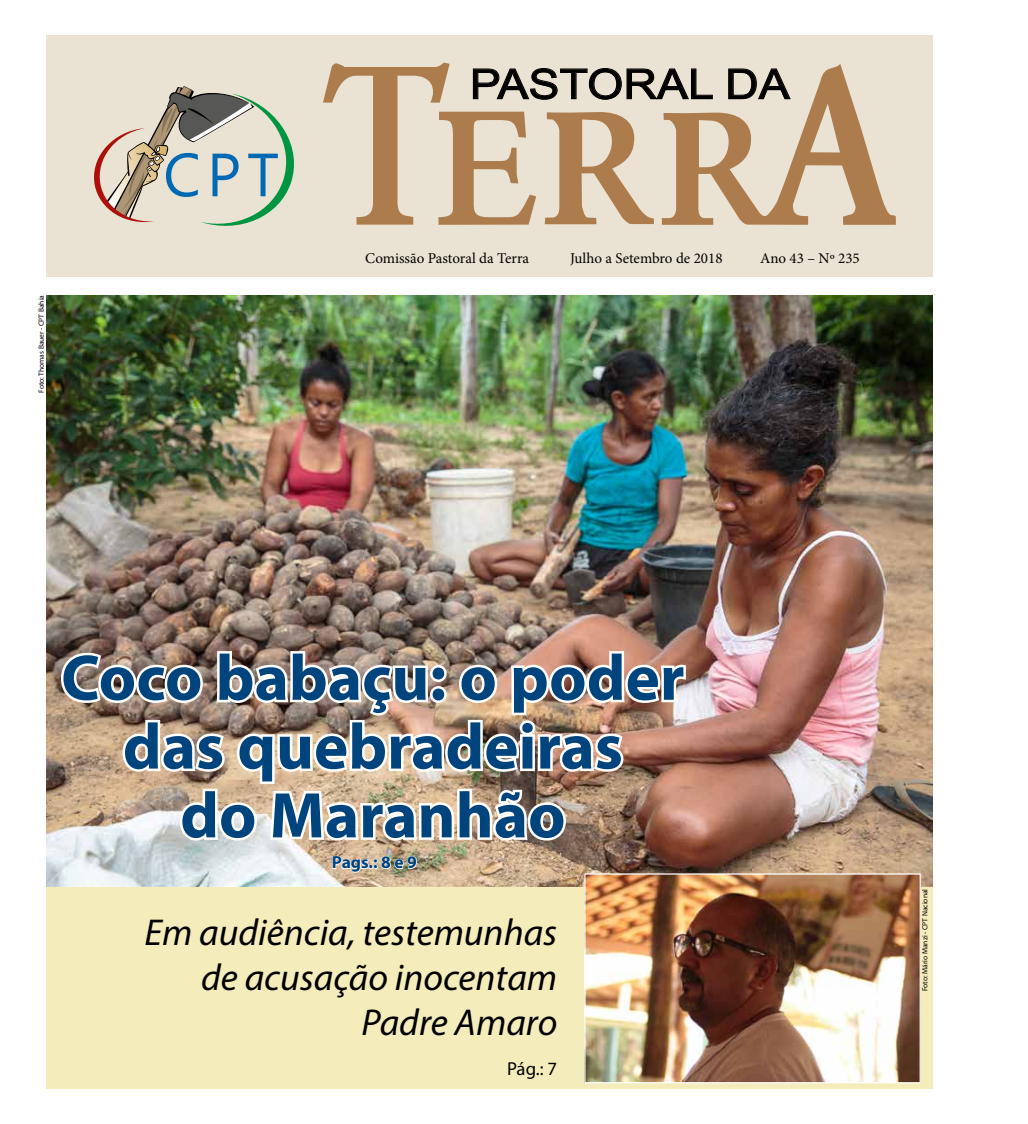
<style>
.page{position:relative;width:1028px;height:1124px;background:#fff}
.page>*{position:absolute;margin:0;border:0;box-sizing:border-box;transform-origin:0 0}
.t1{font:700 65px/68.8px "Myriad Pro";color:#00447e;text-align:center}
.t2{font:41.5px "Arial";color:#000;scale:1.12 1}
.t3{font:italic 37.5px/45px "Myriad Pro";color:#000;text-align:right}
.t4{font:18.75px "Myriad Pro";color:#000}
.t5{font:700 17.5px "Myriad Pro";color:#00447e}
.t6{font:15px "Minion Pro";color:#000}
.t7{font:7.5px "Myriad Pro";color:#000}
</style>
<div class="page">
<div style="left:46px;top:873px;width:886px;height:215px;background:#f4ecba"></div>
<div style="left:46px;top:35px;width:886px;height:241px;background:#eae2d2"></div>
<svg style="left:323px;top:62px;width:572px;height:163px"></svg>
<svg style="left:94px;top:86px;width:200px;height:140px"></svg>
<img style="left:46px;top:295px;width:886px;height:590px">
<img style="left:586px;top:875px;width:332px;height:206px">
<img style="left:58px;top:648px;width:630px;height:195px">
<div style="left:584px;top:873px;width:336px;height:210px;border:1px solid #fff"></div>
<svg style="left:332px;top:853px;width:85px;height:34px;background:#cdbaa1"></svg>
<p class="t7" style="left:37px;top:393px;width:99px;rotate:-90deg">Foto: Thomas Bauer - CPT Bahia</p>
<h2 class="t2" style="left:470px;top:57px;width:287px">PASTORAL DA</h2>
<p class="t6" style="left:365px;top:248px;width:165px">Comissão Pastoral da Terra</p>
<p class="t6" style="left:570px;top:248px;width:154px">Julho a Setembro de 2018</p>
<p class="t6" style="left:760px;top:248px;width:101px">Ano 43 – Nº 235</p>
<h1 class="t1" style="left:61px;top:641px;width:625px">Coco babaçu: o poder das quebradeiras<br>do Maranhão</h1>
<p class="t5" style="left:332px;top:850px;width:87px">Pags.: 8 e 9</p>
<h3 class="t3" style="left:144px;top:908px;width:414px">Em audiência, testemunhas de acusação inocentam<br>Padre Amaro</h3>
<p class="t4" style="left:507px;top:1056px;width:52px">Pág.: 7</p>
<p class="t7" style="left:920px;top:990px;width:104px;rotate:-90deg">Foto: Mário Manzi - CPT Nacional</p>
</div>
